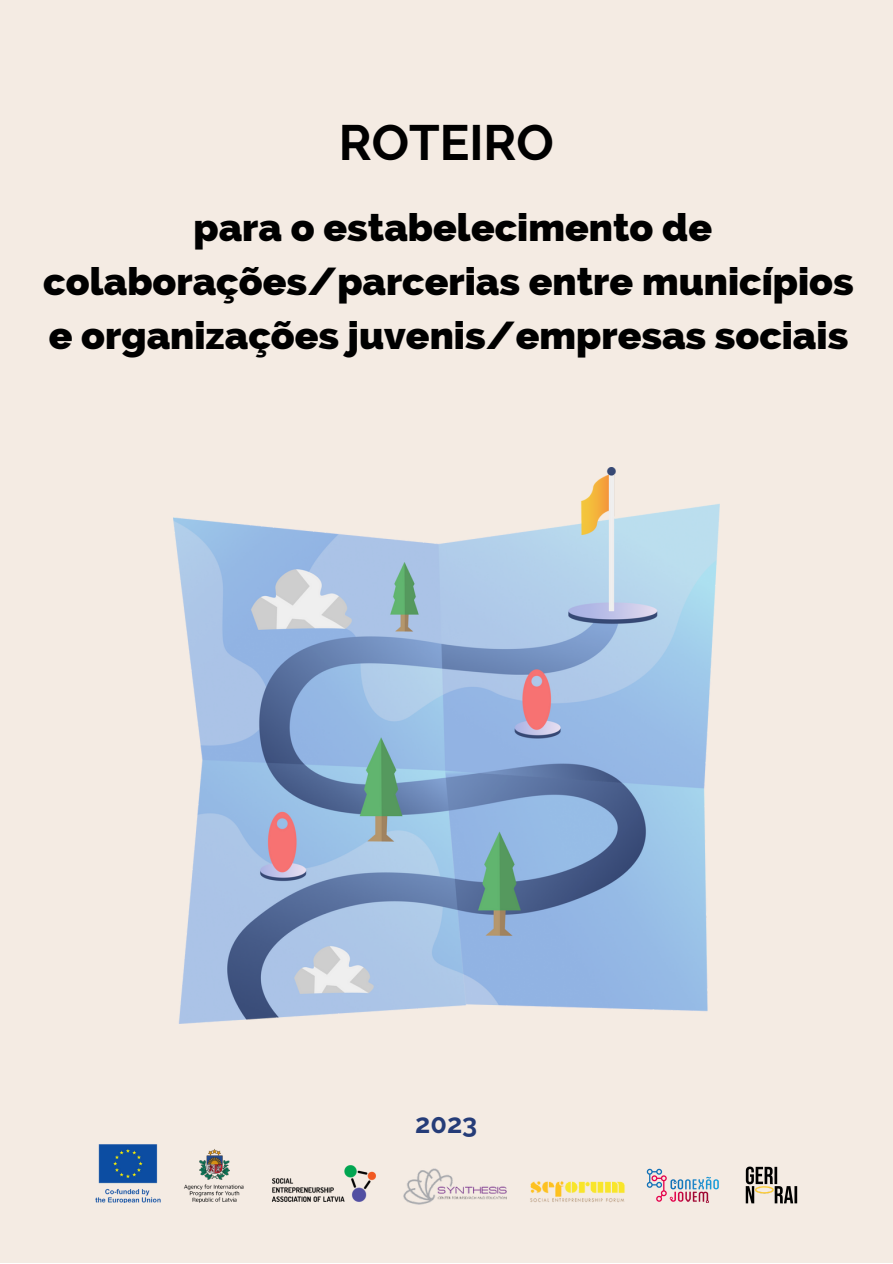
<style>
.page{position:relative;width:893px;height:1264px;background:#fff}
.page>*{position:absolute;margin:0;border:0;box-sizing:border-box;transform-origin:0 0}
.t1{font:700 49.5px "Raleway";color:#000}
.t2{font:800 39px/54px "Raleway";color:#000;text-align:center}
.t3{font:700 27px "Raleway";color:#253c78}
</style>
<div class="page">
<div style="left:0;top:0;width:892px;height:1262px;background:#f4ebe3"></div>
<img style="left:184px;top:1149px;width:60px;height:54px">
<img style="left:530px;top:1181px;width:95px;height:20px">
<img style="left:403px;top:1168px;width:104px;height:37px">
<img style="left:646px;top:1168px;width:73px;height:34px">
<img style="left:95px;top:1144px;width:65px;height:58px">
<img style="left:271px;top:1165px;width:105px;height:37px">
<img style="left:745px;top:1166px;width:52px;height:37px">
<img style="left:173px;top:468px;width:546px;height:555px">
<p class="t1" style="left:339px;top:113px;width:217px">ROTEIRO</p>
<p class="t2" style="left:43px;top:200px;width:811px">para o estabelecimento de colaborações/parcerias entre municípios e organizações juvenis/empresas sociais</p>
<p class="t3" style="left:415px;top:1107px;width:64px">2023</p>
</div>
